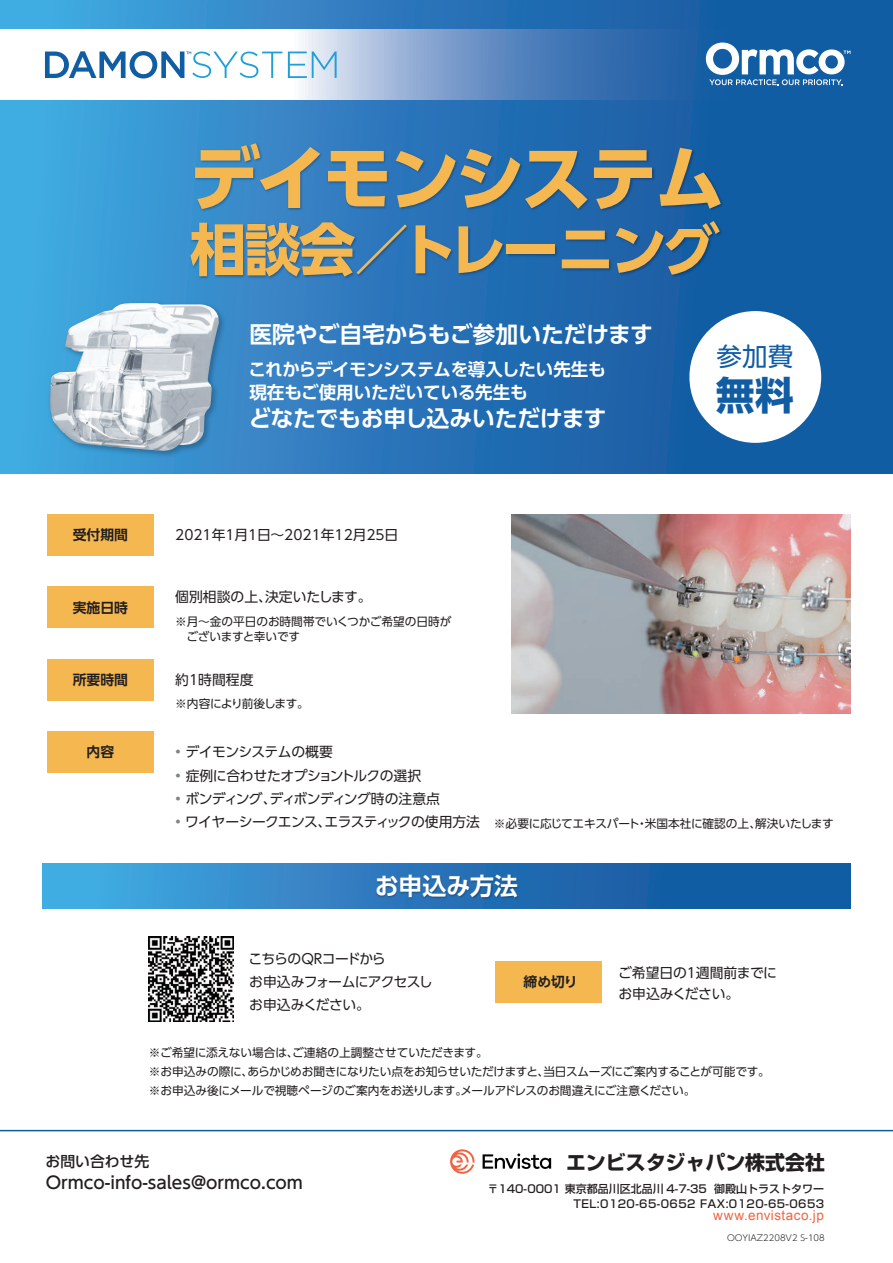
<style>
.page{position:relative;width:893px;height:1263px;background:#fff}
.page>*{position:absolute;margin:0;border:0;box-sizing:border-box;transform-origin:0 0}
.t1{font:700 70.65px "UD Shin Go Pro";letter-spacing:-.055em;color:#f5b850}
.t2{font:700 56.25px "UD Shin Go Pro";letter-spacing:-.055em;color:#f5b850}
.t3{font:700 38.85px "UD Shin Go Pro";color:#115da3}
.t4{font:25.5px "UD Shin Go Pro";color:#115da3}
.t5{font:700 23.85px "UD Shin Go Pro De";color:#fff}
.t6{font:700 22.8px "UD Shin Go Pro De";letter-spacing:-.015em;color:#fff}
.t7{font:700 19.95px "Shin Go Pro";color:#231f20}
.t8{font:700 17.55px/22.8px "UD Shin Go Pro De";letter-spacing:-.015em;color:#fff}
.t9{font:500 16.95px "UD Shin Go Pro";color:#231f20}
.t10{font:500 14.85px "UD Shin Go Pro";letter-spacing:-.005em;color:#231f20}
.t11{font:13.8px/21.3px "UD Shin Go Pro";letter-spacing:-.02em;color:#231f20}
.t12{font:13.8px "UD Shin Go Pro";color:#231f20}
.t13{font:13.8px/23.4px "UD Shin Go Pro";letter-spacing:-.045em;color:#231f20}
.t14{font:13.8px "UD Shin Go Pro";letter-spacing:-.05em;color:#231f20}
.t15{font:700 13.8px "UD Shin Go Pro De";color:#231f20}
.t16{font:13.8px "UD Shin Go Pro";letter-spacing:-.04em;color:#231f20}
.t17{font:13.5px "Arial";letter-spacing:.035em;color:#f16443}
.t18{font:11.7px/19.2px "UD Shin Go Pro";letter-spacing:-.02em;color:#231f20}
.t19{font:11.7px "UD Shin Go Pro";letter-spacing:-.065em;color:#231f20}
.t20{font:500 10.95px "Shin Go Pro";color:#231f20}
.t21{font:500 10.95px "Shin Go Pro";letter-spacing:.04em;color:#231f20}
.t22{font:300 8.55px "UD Shin Go Pro";color:#231f20}
.s1{color:#808285}
.s2{font-size:13.8px;color:#808285}
.s3{font-size:13.8px}
</style>
<div class="page">
<svg style="left:0;top:0;width:893px;height:473px;background:#2778ba"></svg>
<svg style="left:0;top:30px;width:893px;height:70px"></svg>
<svg style="left:45px;top:51px;width:237px;height:27px"></svg>
<svg style="left:288px;top:52px;width:49px;height:26px"></svg>
<div style="left:47px;top:514px;width:107px;height:42px;background:#f5b850"></div>
<div style="left:47px;top:587px;width:107px;height:41px;background:#f5b850"></div>
<div style="left:47px;top:659px;width:107px;height:41px;background:#f5b850"></div>
<div style="left:47px;top:731px;width:107px;height:41px;background:#f5b850"></div>
<svg style="left:706px;top:43px;width:144px;height:42px"></svg>
<img style="left:187px;top:140px;width:540px;height:223px">
<svg style="left:43px;top:864px;width:807px;height:44px;background:#287abb"></svg>
<img style="left:373px;top:872px;width:149px;height:35px">
<img style="left:45px;top:298px;width:184px;height:162px">
<img style="left:49px;top:303px;width:171px;height:148px">
<img style="left:149px;top:936px;width:85px;height:85px">
<div style="left:495px;top:961px;width:106px;height:42px;background:#f5b850"></div>
<img style="left:511px;top:514px;width:339px;height:199px">
<div style="left:689px;top:311px;width:132px;height:132px;background:#fff;border-radius:50%"></div>
<hr style="left:0;top:1130px;width:893px;height:1px;background:#115da3">
<svg style="left:450px;top:1149px;width:25px;height:25px"></svg>
<svg style="left:483px;top:1153px;width:68px;height:16px"></svg>
<h1 class="t1" style="left:189px;top:120px;width:537px">デイモンシステム</h1>
<h2 class="t2" style="left:190px;top:203px;width:531px">相談会／トレーニング</h2>
<h3 class="t6" style="left:249px;top:316px;width:405px">医院やご自宅からもご参加いただけます</h3>
<h3 class="t8" style="left:249px;top:358px;width:359px">これからデイモンシステムを導入したい先生も現在もご使用いただいている先生も</h3>
<h3 class="t6" style="left:248px;top:400px;width:360px">どなたでもお申し込みいただけます</h3>
<h3 class="t4" style="left:716px;top:336px;width:79px">参加費</h3>
<h3 class="t3" style="left:716px;top:364px;width:79px">無料</h3>
<p class="t15" style="left:73px;top:524px;width:57px">受付期間</p>
<p class="t15" style="left:73px;top:596px;width:57px">実施日時</p>
<p class="t15" style="left:73px;top:668px;width:57px">所要時間</p>
<p class="t15" style="left:87px;top:741px;width:29px">内容</p>
<p class="t12" style="left:175px;top:523px;width:224px">2021年1月1日～2021年12月25日</p>
<p class="t12" style="left:175px;top:586px;width:198px">個別相談の上、決定いたします。</p>
<p class="t18" style="left:175px;top:613px;width:278px;line-height:15.5px">※月～金の平日のお時間帯でいくつかご希望の日時が　ございますと幸いです</p>
<p class="t11" style="left:175px;top:669px;width:80px">約1時間程度</p>
<p class="t19" style="left:175px;top:694px;width:135px">※内容により前後します。</p>
<p class="t16" style="left:175px;top:741px;width:159px"><span class="s1">•</span> デイモンシステムの概要</p>
<p class="t11" style="left:175px;top:764px;width:247px"><span class="s1">•</span> 症例に合わせたオプショントルクの選択</p>
<p class="t14" style="left:175px;top:788px;width:266px"><span class="s1">•</span> ボンディング、ディボンディング時の注意点</p>
<p class="t18" style="left:175px;top:813px;width:660px"><span class="s2">•</span> <span class="s3">ワイヤーシークエンス、エラスティックの使用方法　</span>※必要に応じてエキスパート・米国本社に確認の上、解決いたします</p>
<h3 class="t5" style="left:375px;top:866px;width:145px">お申込み方法</h3>
<p class="t13" style="left:249px;top:946px;width:185px">こちらのQRコードから<br>お申込みフォームにアクセスしお申込みください。</p>
<p class="t15" style="left:524px;top:971px;width:56px">締め切り</p>
<p class="t11" style="left:618px;top:962px;width:160px">ご希望日の1週間前までにお申込みください。</p>
<p class="t18" style="left:149px;top:1042px;width:622px">※ご希望に添えない場合は、ご連絡の上調整させていただきます。<br>※お申込みの際に、あらかじめお聞きになりたい点をお知らせいただけますと、当日スムーズにご案内することが可能です。※お申込み後にメールで視聴ページのご案内をお送りします。メールアドレスのお間違えにご注意ください。</p>
<p class="t10" style="left:46px;top:1149px;width:105px">お問い合わせ先</p>
<h3 class="t9" style="left:46px;top:1169px;width:259px">Ormco-info-sales@ormco.com</h3>
<h3 class="t7" style="left:566px;top:1146px;width:260px">エンビスタジャパン株式会社</h3>
<p class="t20" style="left:487px;top:1179px;width:338px">〒140-0001 東京都品川区北品川 4-7-35 御殿山トラストタワー</p>
<p class="t21" style="left:574px;top:1194px;width:252px">TEL:0120-65-0652 FAX:0120-65-0653</p>
<p class="t17" style="left:713px;top:1207px;width:112px">www.envistaco.jp</p>
<p class="t22" style="left:727px;top:1230px;width:99px">OOYIAZ2208V2 S-108</p>
</div>
